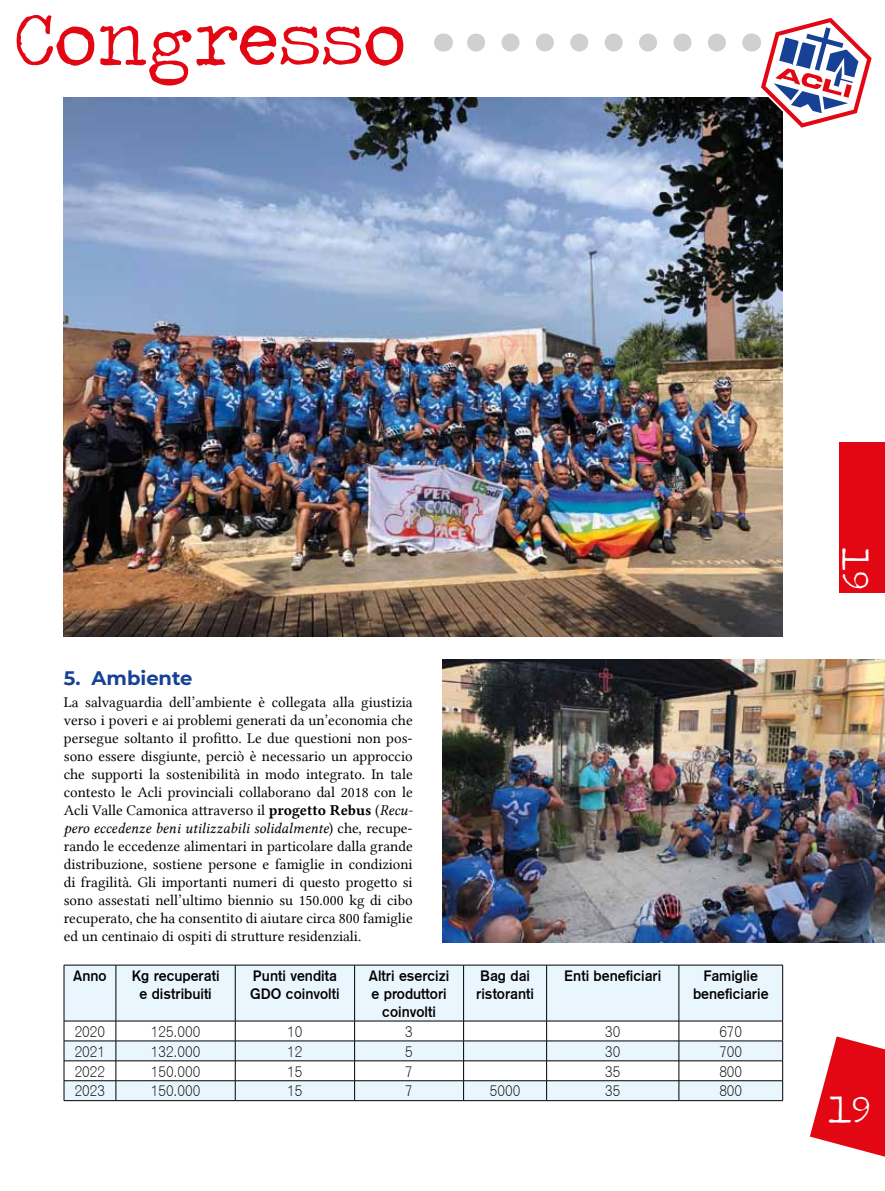
<style>
.page{position:relative;width:885px;height:1191px;background:#fff}
.page>*{position:absolute;margin:0;border:0;box-sizing:border-box;transform-origin:0 0}
.t1{font:76.2px "Traveling Typewriter";color:#e30613}
.t2{font:39px "Traveling Typewriter";color:#fff;scale:1.1 1}
.t3{font:700 19.5px "Montserrat";color:#164194}
.t4{font:15px/18px "Lin Libertine";color:#000;text-align:justify}
.t5{font:15px/18px "Gothic 725 BT Bold A";color:#000;text-align:center}
.t6{font:15px "Gothic 720 BT Light B";color:#000}
.t7{font:15px "Lin Libertine I";color:#000}
.s1{font-family:"Lin Libertine B"}
.s2{font-family:"Lin Libertine I"}
.s3{font-family:"Lin Libertine"}
</style>
<div class="page">
<img style="left:64px;top:98px;width:718px;height:539px">
<svg style="left:809px;top:1036px;width:75px;height:121px"></svg>
<div style="left:839px;top:442px;width:45px;height:150px;background:#e30613"></div>
<svg style="left:65px;top:965px;width:717px;height:135px;fill:#eaf6fe"></svg>
<hr style="left:64px;top:964px;width:52px;height:1px;background:#000">
<hr style="left:64px;top:965px;width:1px;height:55px;background:#000">
<hr style="left:116px;top:964px;width:119px;height:1px;background:#000">
<hr style="left:116px;top:965px;width:1px;height:55px;background:#000">
<hr style="left:235px;top:964px;width:119px;height:1px;background:#000">
<hr style="left:235px;top:965px;width:1px;height:55px;background:#000">
<hr style="left:354px;top:964px;width:109px;height:1px;background:#000">
<hr style="left:354px;top:965px;width:1px;height:55px;background:#000">
<hr style="left:463px;top:964px;width:83px;height:1px;background:#000">
<hr style="left:463px;top:965px;width:1px;height:55px;background:#000">
<hr style="left:546px;top:964px;width:132px;height:1px;background:#000">
<hr style="left:546px;top:965px;width:1px;height:55px;background:#000">
<hr style="left:678px;top:964px;width:104px;height:1px;background:#000">
<hr style="left:678px;top:965px;width:1px;height:55px;background:#000">
<hr style="left:782px;top:965px;width:1px;height:55px;background:#000">
<hr style="left:64px;top:1020px;width:52px;height:1px;background:#000">
<hr style="left:116px;top:1020px;width:119px;height:1px;background:#000">
<hr style="left:235px;top:1020px;width:119px;height:1px;background:#000">
<hr style="left:354px;top:1020px;width:109px;height:1px;background:#000">
<hr style="left:463px;top:1020px;width:83px;height:1px;background:#000">
<hr style="left:546px;top:1020px;width:132px;height:1px;background:#000">
<hr style="left:678px;top:1020px;width:104px;height:1px;background:#000">
<hr style="left:64px;top:1040px;width:52px;height:1px;background:#000">
<hr style="left:116px;top:1040px;width:119px;height:1px;background:#000">
<hr style="left:235px;top:1040px;width:119px;height:1px;background:#000">
<hr style="left:354px;top:1040px;width:109px;height:1px;background:#000">
<hr style="left:463px;top:1040px;width:83px;height:1px;background:#000">
<hr style="left:546px;top:1040px;width:132px;height:1px;background:#000">
<hr style="left:678px;top:1040px;width:104px;height:1px;background:#000">
<hr style="left:64px;top:1060px;width:52px;height:1px;background:#000">
<hr style="left:116px;top:1060px;width:119px;height:1px;background:#000">
<hr style="left:235px;top:1060px;width:119px;height:1px;background:#000">
<hr style="left:354px;top:1060px;width:109px;height:1px;background:#000">
<hr style="left:463px;top:1060px;width:83px;height:1px;background:#000">
<hr style="left:546px;top:1060px;width:132px;height:1px;background:#000">
<hr style="left:678px;top:1060px;width:104px;height:1px;background:#000">
<hr style="left:64px;top:1080px;width:52px;height:1px;background:#000">
<svg style="left:64px;top:1021px;width:1px;height:79px"></svg>
<hr style="left:116px;top:1080px;width:119px;height:1px;background:#000">
<svg style="left:116px;top:1021px;width:1px;height:79px"></svg>
<hr style="left:235px;top:1080px;width:119px;height:1px;background:#000">
<svg style="left:235px;top:1021px;width:1px;height:79px"></svg>
<hr style="left:354px;top:1080px;width:109px;height:1px;background:#000">
<svg style="left:354px;top:1021px;width:1px;height:79px"></svg>
<hr style="left:463px;top:1080px;width:83px;height:1px;background:#000">
<svg style="left:463px;top:1021px;width:1px;height:79px"></svg>
<hr style="left:546px;top:1080px;width:132px;height:1px;background:#000">
<svg style="left:546px;top:1021px;width:1px;height:79px"></svg>
<hr style="left:678px;top:1080px;width:104px;height:1px;background:#000">
<svg style="left:678px;top:1021px;width:1px;height:79px"></svg>
<svg style="left:782px;top:1021px;width:1px;height:79px"></svg>
<hr style="left:64px;top:1100px;width:52px;height:1px;background:#000">
<hr style="left:116px;top:1100px;width:119px;height:1px;background:#000">
<hr style="left:235px;top:1100px;width:119px;height:1px;background:#000">
<hr style="left:354px;top:1100px;width:109px;height:1px;background:#000">
<hr style="left:463px;top:1100px;width:83px;height:1px;background:#000">
<hr style="left:546px;top:1100px;width:132px;height:1px;background:#000">
<hr style="left:678px;top:1100px;width:104px;height:1px;background:#000">
<svg style="left:759px;top:17px;width:113px;height:113px"></svg>
<svg style="left:467px;top:34px;width:249px;height:18px"></svg>
<svg style="left:751px;top:34px;width:1px;height:18px"></svg>
<svg style="left:443px;top:34px;width:1px;height:18px"></svg>
<img style="left:442px;top:659px;width:442px;height:283px">
<h1 class="t1" style="left:14px;top:-11px;width:393px">Congresso</h1>
<h3 class="t3" style="left:64px;top:663px;width:130px">5. Ambiente</h3>
<p class="t4" style="left:64px;top:693px;width:350px">La salvaguardia dell’ambiente è collegata alla giustizia verso i poveri e ai problemi generati da un’economia che persegue soltanto il profitto. Le due questioni non pos&shy;sono essere disgiunte, perciò è necessario un approccio che supporti la sostenibilità in modo integrato. In tale contesto le Acli provinciali collaborano dal 2018 con le Acli Valle Camonica attraverso il <span class="s1">progetto Rebus</span> (<span class="s2">Recu-</span></p>
<p class="t7" style="left:64px;top:819px;width:350px">pero eccedenze beni utilizzabili solidalmente<span class="s3">) che, recupe-</span></p>
<p class="t4" style="left:64px;top:837px;width:350px">rando le eccedenze alimentari in particolare dalla grande distribuzione, sostiene persone e famiglie in condizioni di fragilità. Gli importanti numeri di questo progetto si sono assestati nell’ultimo biennio su 150.000 kg di cibo recuperato, che ha consentito di aiutare circa 800 famiglie ed un centinaio di ospiti di strutture residenziali.</p>
<p class="t5" style="left:73px;top:966px;width:35px">Anno</p>
<p class="t5" style="left:132px;top:966px;width:89px">Kg recuperati e distribuiti</p>
<p class="t5" style="left:250px;top:966px;width:91px;text-align:left">Punti vendita<br>GDO coinvolti</p>
<p class="t5" style="left:369px;top:966px;width:82px">Altri esercizi e produttori coinvolti</p>
<p class="t5" style="left:476px;top:966px;width:59px;text-align:left">Bag dai ristoranti</p>
<p class="t5" style="left:564px;top:966px;width:98px">Enti beneficiari</p>
<p class="t5" style="left:693px;top:966px;width:77px">Famiglie beneficiarie</p>
<p class="t6" style="left:75px;top:1022px;width:32px">2020</p>
<p class="t6" style="left:151px;top:1022px;width:51px">125.000</p>
<p class="t6" style="left:287px;top:1022px;width:17px">10</p>
<p class="t6" style="left:405px;top:1022px;width:9px">3</p>
<p class="t6" style="left:605px;top:1022px;width:17px">30</p>
<p class="t6" style="left:719px;top:1022px;width:24px">670</p>
<p class="t6" style="left:75px;top:1042px;width:32px">2021</p>
<p class="t6" style="left:151px;top:1042px;width:51px">132.000</p>
<p class="t6" style="left:287px;top:1042px;width:17px">12</p>
<p class="t6" style="left:405px;top:1042px;width:9px">5</p>
<p class="t6" style="left:605px;top:1042px;width:17px">30</p>
<p class="t6" style="left:719px;top:1042px;width:24px">700</p>
<p class="t6" style="left:75px;top:1062px;width:32px">2022</p>
<p class="t6" style="left:151px;top:1062px;width:51px">150.000</p>
<p class="t6" style="left:287px;top:1062px;width:17px">15</p>
<p class="t6" style="left:405px;top:1062px;width:9px">7</p>
<p class="t6" style="left:605px;top:1062px;width:17px">35</p>
<p class="t6" style="left:719px;top:1062px;width:24px">800</p>
<p class="t6" style="left:75px;top:1082px;width:32px">2023</p>
<p class="t6" style="left:151px;top:1082px;width:51px">150.000</p>
<p class="t6" style="left:287px;top:1082px;width:17px">15</p>
<p class="t6" style="left:405px;top:1082px;width:9px">7</p>
<p class="t6" style="left:490px;top:1082px;width:32px">5000</p>
<p class="t6" style="left:605px;top:1082px;width:17px">35</p>
<p class="t6" style="left:719px;top:1082px;width:24px">800</p>
<h2 class="t2" style="left:881px;top:546px;width:40px;rotate:90deg">19</h2>
<h2 class="t2" style="left:827px;top:1083px;width:40px">19</h2>
</div>
